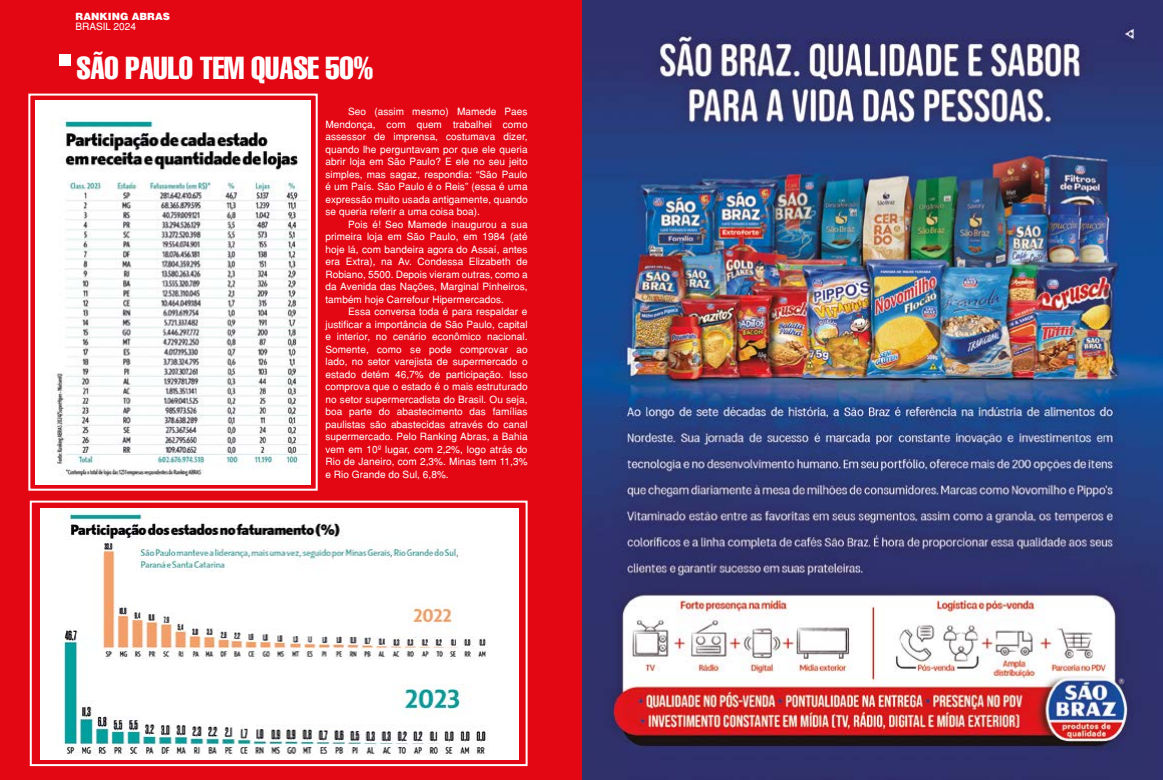
<style>
.page{position:relative;width:1163px;height:780px;background:#fff}
.page>*{position:absolute;margin:0;border:0;box-sizing:border-box;transform-origin:0 0}
.t1{font:extra-condensed 31px "Helvetica";letter-spacing:-.01em;color:#fff}
.t2{font:10px/12.5px "Helvetica";letter-spacing:.005em;color:#fff;text-align:justify}
.t3{font:900 10px "Helvetica";color:#fff}
</style>
<div class="page">
<img style="left:582px;top:0;width:580px;height:780px">
<div style="left:0;top:0;width:581px;height:780px;background:#e30613"></div>
<div style="left:60px;top:55px;width:11px;height:11px;background:#fff"></div>
<img style="left:36px;top:100px;width:274px;height:384px">
<div style="left:28px;top:94px;width:289px;height:396px;border:2px solid #fff"></div>
<img style="left:40px;top:508px;width:478px;height:251px">
<div style="left:30px;top:500px;width:497px;height:266px;border:2px solid #fff"></div>
<p class="t3" style="left:75px;top:10px;width:96px">RANKING ABRAS</p>
<p class="t2" style="left:75px;top:20px;width:62px">BRASIL 2024</p>
<h1 class="t1" style="left:76px;top:51px;width:298px">SÃO PAULO TEM QUASE 50%</h1>
<p class="t2" style="left:325px;top:105px;width:204px;text-indent:23px">Seo (assim mesmo) Mamede Paes Mendonça, com quem trabalhei como assessor de imprensa, costumava dizer, quando lhe perguntavam por que ele queria abrir loja em São Paulo? E ele no seu jeito simples, mas sagaz, respondia: “São Paulo é um País. São Paulo é o Reis” (essa é uma expressão muito usada antigamente, quando se queria referir a uma coisa boa).</p>
<p class="t2" style="left:325px;top:218px;width:203px;text-indent:23px">Pois é! Seo Mamede inaugurou a sua primeira loja em São Paulo, em 1984 (até hoje lá, com bandeira agora do Assaí, antes era Extra), na Av. Condessa Elizabeth de Robiano, 5500. Depois vieram outras, como a da Avenida das Nações, Marginal Pinheiros, também hoje Carrefour Hipermercados.</p>
<p class="t2" style="left:325px;top:305px;width:203px;text-indent:23px">Essa conversa toda é para respaldar e justificar a importância de São Paulo, capital e interior, no cenário econômico nacional.<br>Somente, como se pode comprovar ao lado, no setor varejista de supermercado o estado detém 46,7% de participação. Isso comprova que o estado é o mais estruturado no setor supermercadista do Brasil. Ou seja, boa parte do abastecimento das famílias paulistas são abastecidas através do canal supermercado. Pelo Ranking Abras, a Bahia vem em 10º lugar, com 2,2%, logo atrás do Rio de Janeiro, com 2,3%. Minas tem 11,3% e Rio Grande do Sul, 6,8%.</p>
</div>
